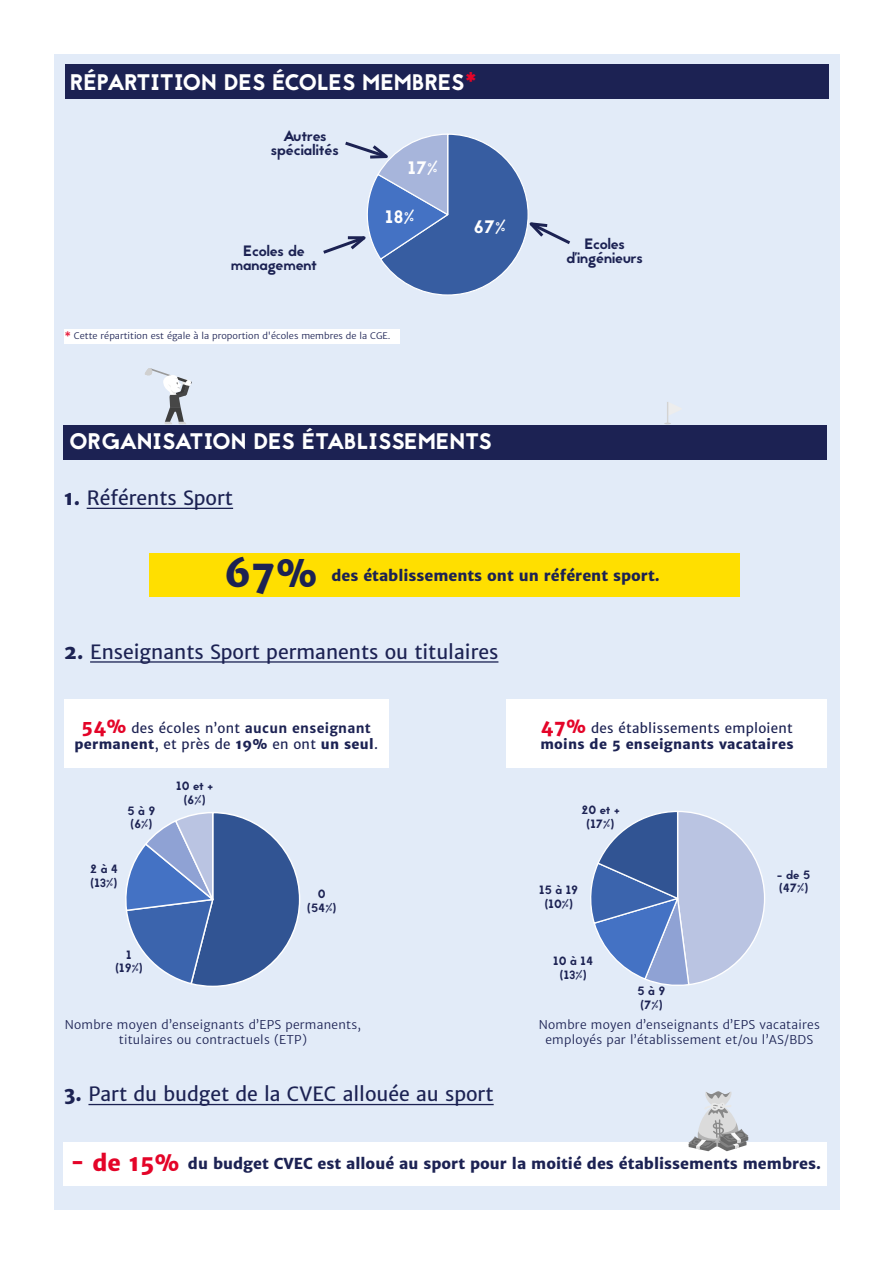
<style>
.page{position:relative;width:893px;height:1263px;background:#fff}
.page>*{position:absolute;margin:0;border:0;box-sizing:border-box;transform-origin:0 0}
.t1{font:800 37.5px "Merriweather Sans";color:#1c2253}
.t2{font:22.5px "Jaapokki";color:#fff}
.t3{font:800 22.5px "Merriweather Sans";color:#e40428}
.t4{font:19.5px "Merriweather Sans";color:#1c2253}
.t5{font:18px "Jaapokki";color:#fff}
.t6{font:800 15px "Merriweather Sans";color:#1c2253}
.t7{font:15px/13.5px "Jaapokki";color:#1c2253;text-align:center}
.t8{font:13.5px/16.2px "Merriweather Sans";color:#1c2253;text-align:center}
.t9{font:800 13.5px/16.2px "Merriweather Sans";letter-spacing:.02em;color:#1c2253}
.t10{font:12px/15px "Merriweather Sans";letter-spacing:.02em;color:#1c2253;text-align:center}
.t11{font:12px/13.5px "Jaapokki";color:#1c2253;text-align:center}
.t12{font:9px "Merriweather Sans";color:#1c2253}
.s1{color:#e40428}
.s2{font-weight:700;color:#e40428}
.s3{font-weight:800}
.s4{font-weight:800;font-size:18px;color:#e40428}
.s5{font-weight:700}
.s6{font-size:18px;color:#e40428}
.s7{font-weight:400}
</style>
<div class="page">
<div style="left:54px;top:54px;width:785px;height:1155px;background:#e2ebf8"></div>
<div style="left:64px;top:425px;width:763px;height:34px;background:#1c2253"></div>
<hr style="left:87px;top:508px;width:146px;height:1px;background:#1c2253">
<hr style="left:90px;top:661px;width:408px;height:2px;background:#1c2253">
<hr style="left:88px;top:1104px;width:406px;height:1px;background:#1c2253">
<div style="left:150px;top:553px;width:590px;height:44px;background:#ffdf00"></div>
<div style="left:64px;top:1142px;width:763px;height:44px;background:#fff"></div>
<div style="left:64px;top:699px;width:324px;height:68px;background:#fff"></div>
<div style="left:507px;top:699px;width:320px;height:68px;background:#fff"></div>
<svg style="left:125px;top:812px;width:175px;height:175px"></svg>
<svg style="left:590px;top:811px;width:175px;height:175px"></svg>
<div style="left:65px;top:64px;width:763px;height:34px;background:#1c2253"></div>
<div style="left:65px;top:329px;width:335px;height:15px;background:#fff"></div>
<svg style="left:323px;top:133px;width:247px;height:163px"></svg>
<h2 class="t2" style="left:70px;top:69px;width:408px">RÉPARTITION DES ÉCOLES MEMBRES<span class="s1">*</span></h2>
<p class="t7" style="left:271px;top:130px;width:69px">Autres spécialités</p>
<h3 class="t5" style="left:408px;top:157px;width:32px">17%</h3>
<h3 class="t5" style="left:385px;top:206px;width:31px">18%</h3>
<h3 class="t5" style="left:474px;top:216px;width:34px">67%</h3>
<p class="t7" style="left:231px;top:245px;width:88px">Ecoles de management</p>
<p class="t7" style="left:567px;top:238px;width:77px">Ecoles d'ingénieurs</p>
<p class="t12" style="left:65px;top:331px;width:327px"><span class="s2">*</span> Cette répartition est égale à la proportion d'écoles membres de la CGE.</p>
<h2 class="t2" style="left:69px;top:428px;width:424px">ORGANISATION DES ÉTABLISSEMENTS</h2>
<h3 class="t4" style="left:64px;top:488px;width:171px"><span class="s3">1.</span> Référents Sport</h3>
<h1 class="t1" style="left:225px;top:553px;width:94px">67%</h1>
<p class="t6" style="left:331px;top:568px;width:330px">des établissements ont un référent sport.</p>
<h3 class="t4" style="left:64px;top:642px;width:436px"><span class="s3">2.</span> Enseignants Sport permanents ou titulaires</h3>
<p class="t8" style="left:74px;top:720px;width:305px"><span class="s4">54%</span> des écoles n’ont <span class="s5">aucun enseignant </span><span class="s3">permanent</span>, et près de <span class="s3">19%</span> en ont <span class="s3">un seul</span>.</p>
<p class="t9" style="left:540px;top:720px;width:255px"><span class="s6">47%</span> <span class="s7">des établissements emploient </span>moins de 5 enseignants vacataires</p>
<p class="t11" style="left:127px;top:804px;width:30px;text-align:left">5 à 9 (6%)</p>
<p class="t11" style="left:176px;top:780px;width:38px">10 et + (6%)</p>
<p class="t11" style="left:581px;top:803px;width:40px">20 et + (17%)</p>
<p class="t11" style="left:90px;top:863px;width:30px;text-align:left">2 à 4 (13%)</p>
<p class="t11" style="left:307px;top:888px;width:31px">0 (54%)</p>
<p class="t11" style="left:539px;top:883px;width:41px">15 à 19 (10%)</p>
<p class="t11" style="left:777px;top:868px;width:35px;text-align:left">- de 5 (47%)</p>
<p class="t11" style="left:115px;top:948px;width:29px">1 (19%)</p>
<p class="t11" style="left:553px;top:954px;width:41px">10 à 14 (13%)</p>
<p class="t11" style="left:637px;top:985px;width:30px;text-align:left">5 à 9 (7%)</p>
<p class="t10" style="left:65px;top:1018px;width:298px">Nombre moyen d’enseignants d’EPS permanents, titulaires ou contractuels (ETP)</p>
<p class="t10" style="left:539px;top:1018px;width:282px">Nombre moyen d’enseignants d’EPS vacataires employés par l’établissement et/ou l’AS/BDS</p>
<h3 class="t4" style="left:64px;top:1084px;width:431px"><span class="s3">3.</span> Part du budget de la CVEC allouée au sport</h3>
<h2 class="t3" style="left:70px;top:1151px;width:111px">- de 15%</h2>
<p class="t6" style="left:188px;top:1155px;width:634px">du budget CVEC est alloué au sport pour la moitié des établissements membres.</p>
</div>
